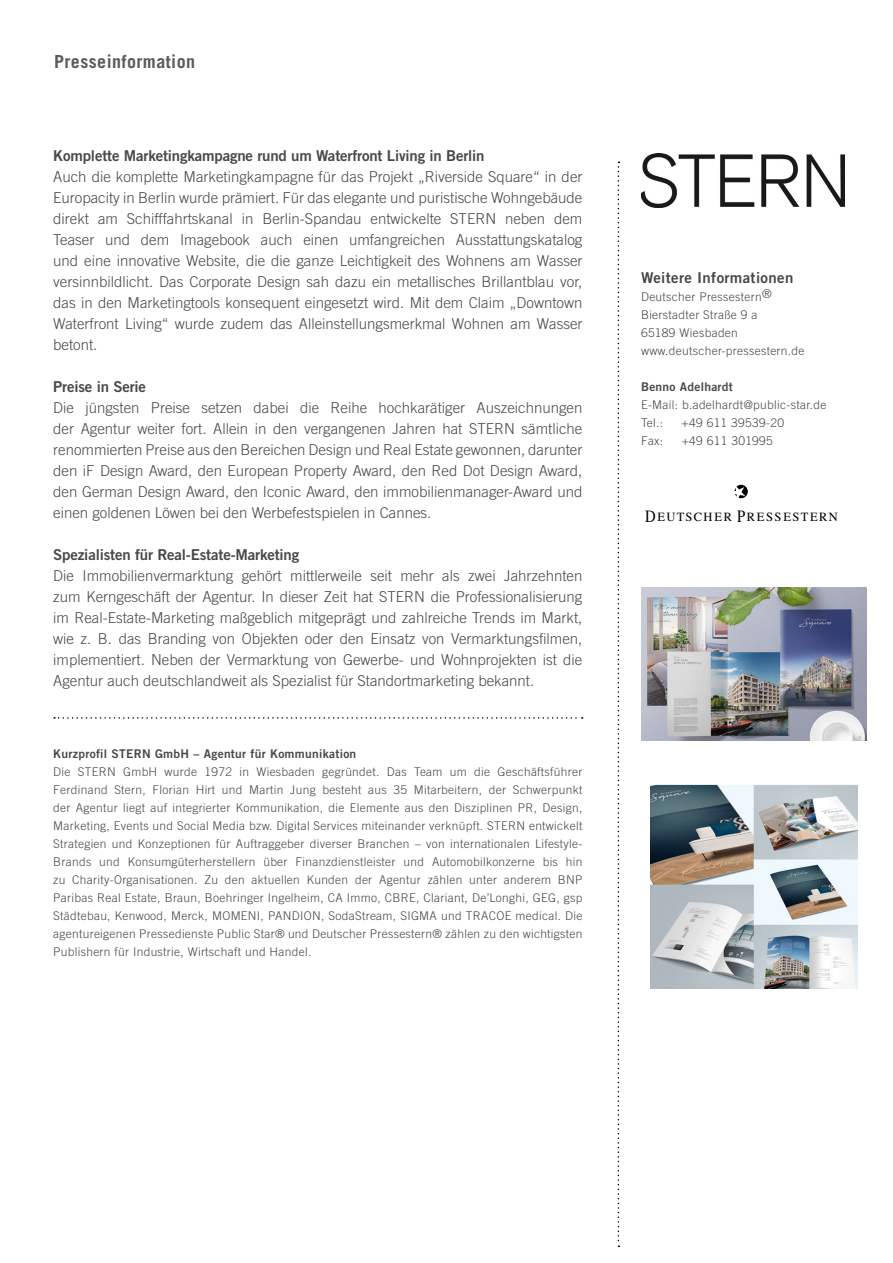
<style>
.page{position:relative;width:893px;height:1263px;background:#fff}
.page>*{position:absolute;margin:0;border:0;box-sizing:border-box;transform-origin:0 0}
.t1{font:700 18px "Trade Gothic LT";letter-spacing:.025em;color:#5f5a5a}
.t2{font:300 15px/21px "Trade Gothic LT";color:#484847;text-align:justify}
.t3{font:15px "Trade Gothic LT Bold Two";letter-spacing:-.01em;color:#484847}
.t4{font:15px "Trade Gothic LT Bold Two";letter-spacing:.025em;color:#484847}
.t5{font:12.6px "Times";letter-spacing:.12em;color:#000}
.t6{font:300 12px/18px "Trade Gothic LT";letter-spacing:.025em;color:#484847}
.t7{font:12px "Trade Gothic LT Bold Two";letter-spacing:.025em;color:#484847}
.s1{font-family:"Trade Gothic LT Bold Two";font-weight:400}
.s2{font-size:17.25px}
</style>
<div class="page">
<svg style="left:54px;top:717px;width:529px;height:2px"></svg>
<svg style="left:618px;top:162px;width:1px;height:1085px"></svg>
<img style="left:641px;top:153px;width:203px;height:54px">
<svg style="left:734px;top:485px;width:14px;height:13px"></svg>
<img style="left:641px;top:588px;width:226px;height:153px">
<img style="left:650px;top:784px;width:208px;height:205px">
<p class="t1" style="left:54px;top:50px;width:143px">Presseinformation</p>
<p class="t3" style="left:53px;top:146px;width:433px">Komplette Marketingkampagne rund um Waterfront Living in Berlin</p>
<p class="t2" style="left:53px;top:166px;width:531px">Auch die komplette Marketingkampagne für das Projekt „Riverside Square“ in der Europacity in Berlin wurde prämiert. Für das elegante und puristische Wohngebäude direkt am Schifffahrtskanal in Berlin-Spandau entwickelte STERN neben dem Teaser und dem Imagebook auch einen umfangreichen Ausstattungskatalog und eine innovative Website, die die ganze Leichtigkeit des Wohnens am Wasser versinnbildlicht. Das Corporate Design sah dazu ein metallisches Brillantblau vor, das in den Marketingtools konsequent eingesetzt wird. Mit dem Claim „Downtown Waterfront Living“ wurde zudem das Alleinstellungsmerkmal Wohnen am Wasser betont.</p>
<p class="t3" style="left:53px;top:377px;width:94px">Preise in Serie</p>
<p class="t2" style="left:53px;top:397px;width:531px">Die jüngsten Preise setzen dabei die Reihe hochkarätiger Auszeichnungen der Agentur weiter fort. Allein in den vergangenen Jahren hat STERN sämtliche renommierten Preise aus den Bereichen Design und Real Estate gewonnen, darunter den iF Design Award, den European Property Award, den Red Dot Design Award, den German Design Award, den Iconic Award, den immobilienmanager-Award und einen goldenen Löwen bei den Werbefestspielen in Cannes.</p>
<p class="t3" style="left:53px;top:545px;width:248px">Spezialisten für Real-Estate-Marketing</p>
<p class="t2" style="left:53px;top:565px;width:531px">Die Immobilienvermarktung gehört mittlerweile seit mehr als zwei Jahrzehnten zum Kerngeschäft der Agentur. In dieser Zeit hat STERN die Professionalisierung im Real-Estate-Marketing maßgeblich mitgeprägt und zahlreiche Trends im Markt, wie z. B. das Branding von Objekten oder den Einsatz von Vermarktungsfilmen, implementiert. Neben der Vermarktung von Gewerbe- und Wohnprojekten ist die Agentur auch deutschlandweit als Spezialist für Standortmarketing bekannt.</p>
<p class="t7" style="left:53px;top:746px;width:305px">Kurzprofil STERN GmbH – Agentur für Kommunikation</p>
<p class="t6" style="left:53px;top:763px;width:531px;text-align:justify">Die STERN GmbH wurde 1972 in Wiesbaden gegründet. Das Team um die Geschäftsführer Ferdinand Stern, Florian Hirt und Martin Jung besteht aus 35 Mitarbeitern, der Schwerpunkt der Agentur liegt auf integrierter Kommunikation, die Elemente aus den Disziplinen PR, Design, Marketing, Events und Social Media bzw. Digital Services miteinander verknüpft. STERN entwickelt Strategien und Konzeptionen für Auftraggeber diverser Branchen – von internationalen Lifestyle-Brands und Konsumgüterherstellern über Finanzdienstleister und Automobilkonzerne bis hin zu Charity-Organisationen. Zu den aktuellen Kunden der Agentur zählen unter anderem BNP Paribas Real Estate, Braun, Boehringer Ingelheim, CA Immo, CBRE, Clariant, De’Longhi, GEG, gsp Städtebau, Kenwood, Merck, MOMENI, PANDION, SodaStream, SIGMA und TRACOE medical. Die agentureigenen Pressedienste Public Star® und Deutscher Pressestern® zählen zu den wichtigsten Publishern für Industrie, Wirtschaft und Handel.</p>
<p class="t4" style="left:641px;top:268px;width:154px">Weitere Informationen</p>
<p class="t6" style="left:641px;top:287px;width:132px">Deutscher Pressestern®</p>
<p class="t6" style="left:641px;top:305px;width:118px">Bierstadter Straße 9 a<br>65189 Wiesbaden</p>
<p class="t6" style="left:641px;top:341px;width:165px">www.deutscher-pressestern.de</p>
<p class="t6" style="left:641px;top:377px;width:187px"><span class="s1">Benno Adelhardt<br></span>E-Mail: b.adelhardt@public-star.de</p>
<p class="t6" style="left:641px;top:413px;width:24px">Tel.:</p>
<p class="t6" style="left:682px;top:413px;width:104px">+49 611 39539-20</p>
<p class="t6" style="left:641px;top:431px;width:24px">Fax:</p>
<p class="t6" style="left:682px;top:431px;width:93px">+49 611 301995</p>
<p class="t5" style="left:645px;top:505px;width:194px"><span class="s2">D</span>EUTSCHER <span class="s2">P</span>RESSESTERN</p>
</div>
